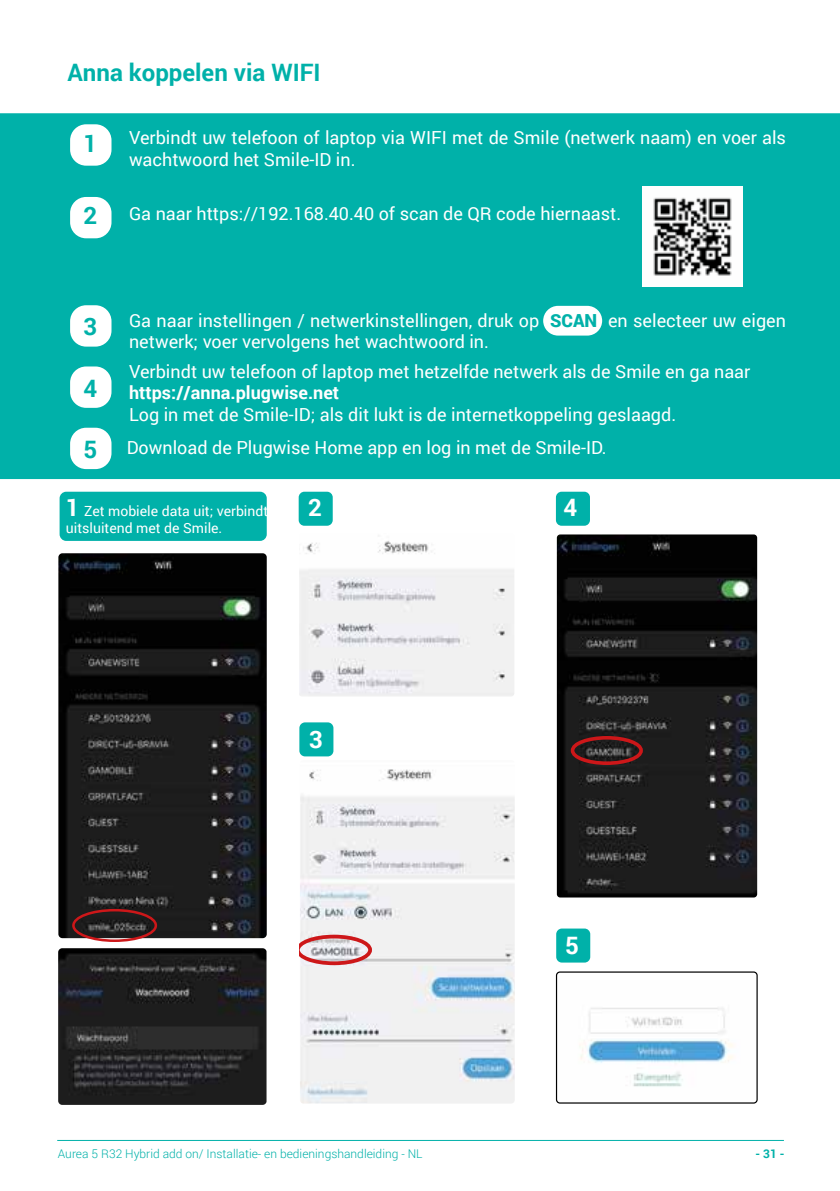
<style>
.page{position:relative;width:840px;height:1191px;background:#fff}
.page>*{position:absolute;margin:0;border:0;box-sizing:border-box;transform-origin:0 0}
.t1{font:700 24px "Roboto";color:#00b1a9}
.t2{font:700 24px "Roboto";color:#fff}
.t3{font:18px/21.6px "Roboto";color:#fff}
.t4{font:700 18px "Roboto";color:#fff}
.t5{font:14px/16.8px "Roboto";color:#fff}
.t6{font:300 12px "Roboto";color:#00b1a9}
.t7{font:700 12px "Roboto";color:#00b1a9}
.s1{font-weight:900;color:#00b1a9}
.s2{font-weight:700;font-size:24px;color:#00b1a9}
.s3{font-weight:700;font-size:24px}
</style>
<div class="page">
<hr style="left:57px;top:1140px;width:726px;height:1px;background:#00b1a9">
<div style="left:0;top:113px;width:839px;height:366px;background:#00b1a9"></div>
<div style="left:69px;top:196px;width:43px;height:43px;background:#fff;border-radius:17px"></div>
<div style="left:68px;top:195px;width:45px;height:45px;border:2px solid #00b1a9;border-radius:17px"></div>
<div style="left:69px;top:304px;width:43px;height:43px;background:#fff;border-radius:17px"></div>
<div style="left:68px;top:303px;width:45px;height:45px;border:2px solid #00b1a9;border-radius:17px"></div>
<div style="left:69px;top:365px;width:43px;height:44px;background:#fff;border-radius:17px"></div>
<div style="left:68px;top:364px;width:45px;height:46px;border:2px solid #00b1a9;border-radius:17px"></div>
<div style="left:69px;top:427px;width:43px;height:43px;background:#fff;border-radius:17px"></div>
<div style="left:68px;top:426px;width:45px;height:45px;border:2px solid #00b1a9;border-radius:17px"></div>
<div style="left:542px;top:305px;width:60px;height:31px;background:#fff;border-radius:16px"></div>
<div style="left:541px;top:304px;width:62px;height:33px;border:2px solid #00b1a9;border-radius:16px"></div>
<div style="left:69px;top:123px;width:43px;height:44px;background:#fff;border-radius:17px"></div>
<div style="left:68px;top:122px;width:45px;height:46px;border:2px solid #00b1a9;border-radius:17px"></div>
<div style="left:298px;top:492px;width:34px;height:34px;background:#00b1a9;border-radius:6px"></div>
<div style="left:61px;top:493px;width:204px;height:47px;background:#00b1a9;border-radius:6px"></div>
<div style="left:60px;top:492px;width:206px;height:49px;border:2px solid #00b1a9;border-radius:6px"></div>
<div style="left:556px;top:928px;width:34px;height:34px;background:#00b1a9;border-radius:6px"></div>
<div style="left:299px;top:722px;width:34px;height:34px;background:#00b1a9;border-radius:6px"></div>
<div style="left:555px;top:492px;width:34px;height:34px;background:#00b1a9;border-radius:6px"></div>
<img style="left:641px;top:186px;width:101px;height:101px">
<img style="left:299px;top:541px;width:215px;height:155px">
<img style="left:300px;top:769px;width:214px;height:334px">
<svg style="left:299px;top:934px;width:73px;height:31px"></svg>
<img style="left:556px;top:534px;width:200px;height:363px">
<div style="left:570px;top:736px;width:72px;height:29px;border:4px solid #cd1719;border-radius:50%"></div>
<img style="left:58px;top:553px;width:208px;height:385px">
<div style="left:72px;top:909px;width:85px;height:33px;border:3px solid #cd1719;border-radius:50%"></div>
<img style="left:58px;top:948px;width:208px;height:156px">
<img style="left:557px;top:973px;width:199px;height:130px">
<div style="left:555px;top:971px;width:202px;height:132px;border:1px solid #000;border-radius:3px"></div>
<h1 class="t1" style="left:68px;top:62px;width:254px">Anna koppelen via WIFI</h1>
<h1 class="t1" style="left:83px;top:133px;width:15px">1</h1>
<p class="t3" style="left:129px;top:126px;width:658px">Verbindt uw telefoon of laptop via WIFI met de Smile (netwerk naam) en voer als wachtwoord het Smile-ID in.</p>
<h1 class="t1" style="left:83px;top:205px;width:15px">2</h1>
<p class="t3" style="left:129px;top:204px;width:493px">Ga naar https://192.168.40.40 of scan de QR code hiernaast.</p>
<h1 class="t1" style="left:83px;top:316px;width:15px">3</h1>
<p class="t3" style="left:129px;top:310px;width:658px">Ga naar instellingen / netwerkinstellingen, druk op <span class="s1">SCAN</span> en selecteer uw eigen netwerk; voer vervolgens het wachtwoord in.</p>
<h1 class="t1" style="left:83px;top:378px;width:15px">4</h1>
<p class="t3" style="left:129px;top:362px;width:622px">Verbindt uw telefoon of laptop met hetzelfde netwerk als de Smile en ga naar</p>
<p class="t4" style="left:129px;top:385px;width:211px">https://anna.plugwise.net</p>
<p class="t3" style="left:83px;top:397px;width:594px;line-height:32.8px;text-indent:46px">Log in met de Smile-ID; als dit lukt is de internetkoppeling geslaagd.<br><span class="s2">5</span> Download de Plugwise Home app en log in met de Smile-ID.</p>
<p class="t5" style="left:66px;top:504px;width:204px"><span class="s3">1</span> Zet mobiele data uit; verbindt uitsluitend met de Smile.</p>
<h1 class="t2" style="left:308px;top:497px;width:15px">2</h1>
<h1 class="t2" style="left:309px;top:729px;width:15px">3</h1>
<h1 class="t2" style="left:563px;top:497px;width:15px">4</h1>
<h1 class="t2" style="left:565px;top:935px;width:15px">5</h1>
<p class="t6" style="left:58px;top:1148px;width:366px">Aurea 5 R32 Hybrid add on/ Installatie- en bedieningshandleiding - NL</p>
<p class="t7" style="left:755px;top:1148px;width:31px">- 31 -</p>
</div>
